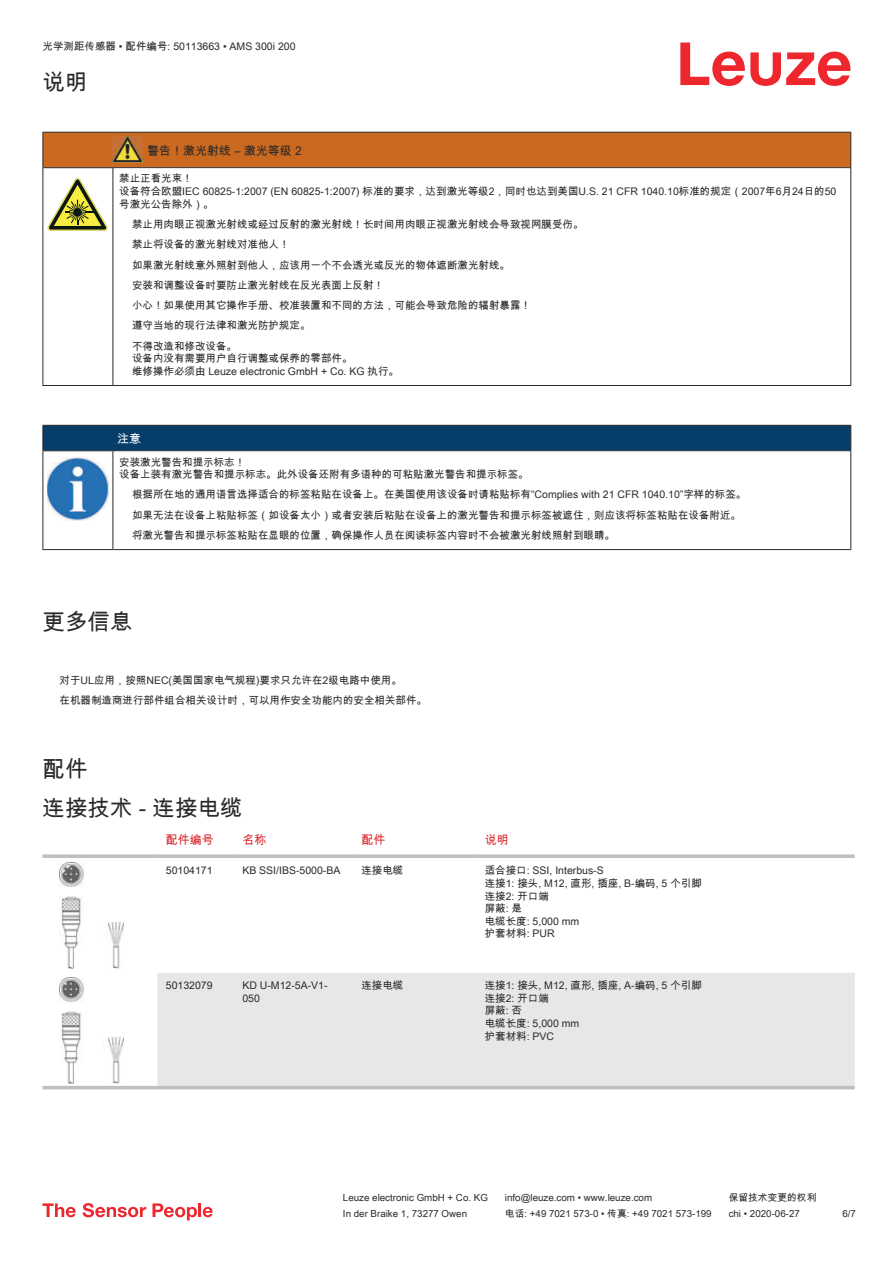
<style>
.page{position:relative;width:893px;height:1263px;background:#fff}
.page>*{position:absolute;margin:0;border:0;box-sizing:border-box;transform-origin:0 0}
.t1{font:22.5px/38.7px "Arial Unicode MS";color:#2b292a}
.t2{font:12px "Arial Unicode MS";color:#2b292a}
.t3{font:12px "Arial Unicode MS";color:#db2a30}
.t4{font:12px "Arial Unicode MS";color:#fff}
.t5{font:10.5px/12.6px "Arial Unicode MS";color:#2b292a}
.t6{font:9.75px "Arial Unicode MS";color:#2b292a}
</style>
<div class="page">
<svg style="left:680px;top:43px;width:170px;height:43px"></svg>
<div style="left:157px;top:973px;width:698px;height:113px;background:#e6e7e9"></div>
<svg style="left:43px;top:854px;width:114px;height:4px"></svg>
<svg style="left:157px;top:854px;width:77px;height:4px"></svg>
<svg style="left:234px;top:854px;width:119px;height:4px"></svg>
<svg style="left:353px;top:854px;width:123px;height:4px"></svg>
<svg style="left:476px;top:854px;width:379px;height:4px;background:#c4c5c7"></svg>
<hr style="left:43px;top:1086px;width:114px;height:3px;background:#bdbfc1">
<hr style="left:157px;top:1086px;width:77px;height:3px;background:#bdbfc1">
<hr style="left:234px;top:1086px;width:119px;height:3px;background:#bdbfc1">
<hr style="left:353px;top:1086px;width:123px;height:3px;background:#bdbfc1">
<hr style="left:476px;top:1086px;width:379px;height:3px;background:#bdbfc1">
<img style="left:59px;top:862px;width:65px;height:106px">
<img style="left:59px;top:977px;width:65px;height:106px">
<svg style="left:43px;top:1203px;width:33px;height:14px"></svg>
<svg style="left:83px;top:1203px;width:63px;height:14px"></svg>
<svg style="left:153px;top:1203px;width:44px;height:17px"></svg>
<hr style="left:198px;top:1203px;width:3px;height:14px;background:#ed272d">
<svg style="left:203px;top:1207px;width:10px;height:10px"></svg>
<div style="left:44px;top:133px;width:806px;height:34px;background:#ca691f"></div>
<svg style="left:44px;top:168px;width:806px;height:217px"></svg>
<hr style="left:43px;top:132px;width:70px;height:1px;background:#2b292a">
<hr style="left:43px;top:133px;width:1px;height:34px;background:#2b292a">
<hr style="left:43px;top:167px;width:70px;height:1px;background:#2b292a">
<hr style="left:113px;top:132px;width:30px;height:1px;background:#2b292a">
<hr style="left:113px;top:167px;width:30px;height:1px;background:#2b292a">
<hr style="left:143px;top:132px;width:708px;height:1px;background:#2b292a">
<hr style="left:850px;top:133px;width:1px;height:34px;background:#2b292a">
<hr style="left:143px;top:167px;width:708px;height:1px;background:#2b292a">
<hr style="left:43px;top:168px;width:1px;height:213px;background:#2b292a">
<hr style="left:113px;top:168px;width:1px;height:213px;background:#2b292a">
<hr style="left:850px;top:168px;width:1px;height:213px;background:#2b292a">
<hr style="left:43px;top:385px;width:70px;height:1px;background:#2b292a">
<hr style="left:113px;top:385px;width:30px;height:1px;background:#2b292a">
<hr style="left:143px;top:385px;width:708px;height:1px;background:#2b292a">
<img style="left:113px;top:136px;width:30px;height:27px">
<svg style="left:47px;top:178px;width:60px;height:53px"></svg>
<svg style="left:115px;top:169px;width:734px;height:212px"></svg>
<svg style="left:44px;top:451px;width:806px;height:98px"></svg>
<div style="left:43px;top:425px;width:808px;height:26px;background:#063d69"></div>
<hr style="left:113px;top:450px;width:738px;height:1px;background:#2b292a">
<hr style="left:43px;top:451px;width:1px;height:94px;background:#2b292a">
<hr style="left:113px;top:451px;width:1px;height:94px;background:#2b292a">
<hr style="left:850px;top:451px;width:1px;height:94px;background:#2b292a">
<hr style="left:43px;top:549px;width:70px;height:1px;background:#2b292a">
<hr style="left:113px;top:549px;width:738px;height:1px;background:#2b292a">
<img style="left:47px;top:457px;width:61px;height:63px">
<svg style="left:115px;top:452px;width:734px;height:93px"></svg>
<p class="t5" style="left:43px;top:40px;width:255px">光学测距传感器 • 配件编号: 50113663 • AMS 300i 200</p>
<h1 class="t1" style="left:43px;top:62px;width:46px">说明</h1>
<p class="t2" style="left:147px;top:142px;width:156px">警告！激光射线 – 激光等级 2</p>
<p class="t5" style="left:119px;top:172px;width:719px">禁止正看光束！<br>设备符合欧盟IEC 60825-1:2007 (EN 60825-1:2007) 标准的要求，达到激光等级2，同时也达到美国U.S. 21 CFR 1040.10标准的规定（2007年6月24日的50号激光公告除外）。</p>
<p class="t5" style="left:132px;top:214px;width:453px;line-height:20.2px">禁止用肉眼正视激光射线或经过反射的激光射线！长时间用肉眼正视激光射线会导致视网膜受伤。禁止将设备的激光射线对准他人！<br>如果激光射线意外照射到他人，应该用一个不会透光或反光的物体遮断激光射线。<br>安装和调整设备时要防止激光射线在反光表面上反射！<br>小心！如果使用其它操作手册、校准装置和不同的方法，可能会导致危险的辐射暴露！<br>遵守当地的现行法律和激光防护规定。<br>不得改造和修改设备。</p>
<p class="t5" style="left:132px;top:352px;width:268px">设备内没有需要用户自行调整或保养的零部件。<br>维修操作必须由 Leuze electronic GmbH + Co. KG 执行。</p>
<p class="t4" style="left:117px;top:430px;width:25px">注意</p>
<p class="t5" style="left:119px;top:455px;width:411px">安装激光警告和提示标志！<br>设备上装有激光警告和提示标志。此外设备还附有多语种的可粘贴激光警告和提示标签。</p>
<p class="t5" style="left:132px;top:484px;width:616px;line-height:20.2px">根据所在地的通用语言选择适合的标签粘贴在设备上。在美国使用该设备时请粘贴标有“Complies with 21 CFR 1040.10”字样的标签。如果无法在设备上粘贴标签（如设备太小）或者安装后粘贴在设备上的激光警告和提示标签被遮住，则应该将标签粘贴在设备附近。将激光警告和提示标签粘贴在显眼的位置，确保操作人员在阅读标签内容时不会被激光射线照射到眼睛。</p>
<h1 class="t1" style="left:43px;top:602px;width:91px">更多信息</h1>
<p class="t5" style="left:60px;top:670px;width:369px;line-height:20.2px">对于UL应用，按照NEC(美国国家电气规程)要求只允许在2级电路中使用。<br>在机器制造商进行部件组合相关设计时，可以用作安全功能内的安全相关部件。</p>
<h1 class="t1" style="left:43px;top:750px;width:202px">配件<br>连接技术 - 连接电缆</h1>
<p class="t3" style="left:166px;top:831px;width:49px">配件编号</p>
<p class="t3" style="left:242px;top:831px;width:25px">名称</p>
<p class="t3" style="left:361px;top:831px;width:25px">配件</p>
<p class="t3" style="left:485px;top:831px;width:25px">说明</p>
<p class="t5" style="left:166px;top:864px;width:48px">50104171</p>
<p class="t5" style="left:242px;top:864px;width:100px">KB SSI/IBS-5000-BA</p>
<p class="t5" style="left:361px;top:864px;width:43px">连接电缆</p>
<p class="t5" style="left:485px;top:864px;width:219px">适合接口: SSI, Interbus-S<br>连接1: 接头, M12, 直形, 插座, B-编码, 5 个引脚连接2: 开口端<br>屏蔽: 是<br>电缆长度: 5,000 mm<br>护套材料: PUR</p>
<p class="t5" style="left:166px;top:979px;width:48px">50132079</p>
<p class="t5" style="left:242px;top:979px;width:87px">KD U-M12-5A-V1-<br>050</p>
<p class="t5" style="left:361px;top:979px;width:43px">连接电缆</p>
<p class="t5" style="left:485px;top:979px;width:219px">连接1: 接头, M12, 直形, 插座, A-编码, 5 个引脚连接2: 开口端<br>屏蔽: 否<br>电缆长度: 5,000 mm<br>护套材料: PVC</p>
<p class="t6" style="left:343px;top:1191px;width:146px">Leuze electronic GmbH + Co. KG</p>
<p class="t6" style="left:505px;top:1191px;width:149px">info@leuze.com • www.leuze.com</p>
<p class="t6" style="left:729px;top:1191px;width:89px">保留技术变更的权利</p>
<p class="t6" style="left:343px;top:1206px;width:126px">In der Braike 1, 73277 Owen</p>
<p class="t6" style="left:505px;top:1206px;width:208px">电话: +49 7021 573-0 • 传真: +49 7021 573-199</p>
<p class="t6" style="left:729px;top:1206px;width:73px">chi • 2020-06-27</p>
<p class="t6" style="left:842px;top:1206px;width:15px">6 /7</p>
</div>
